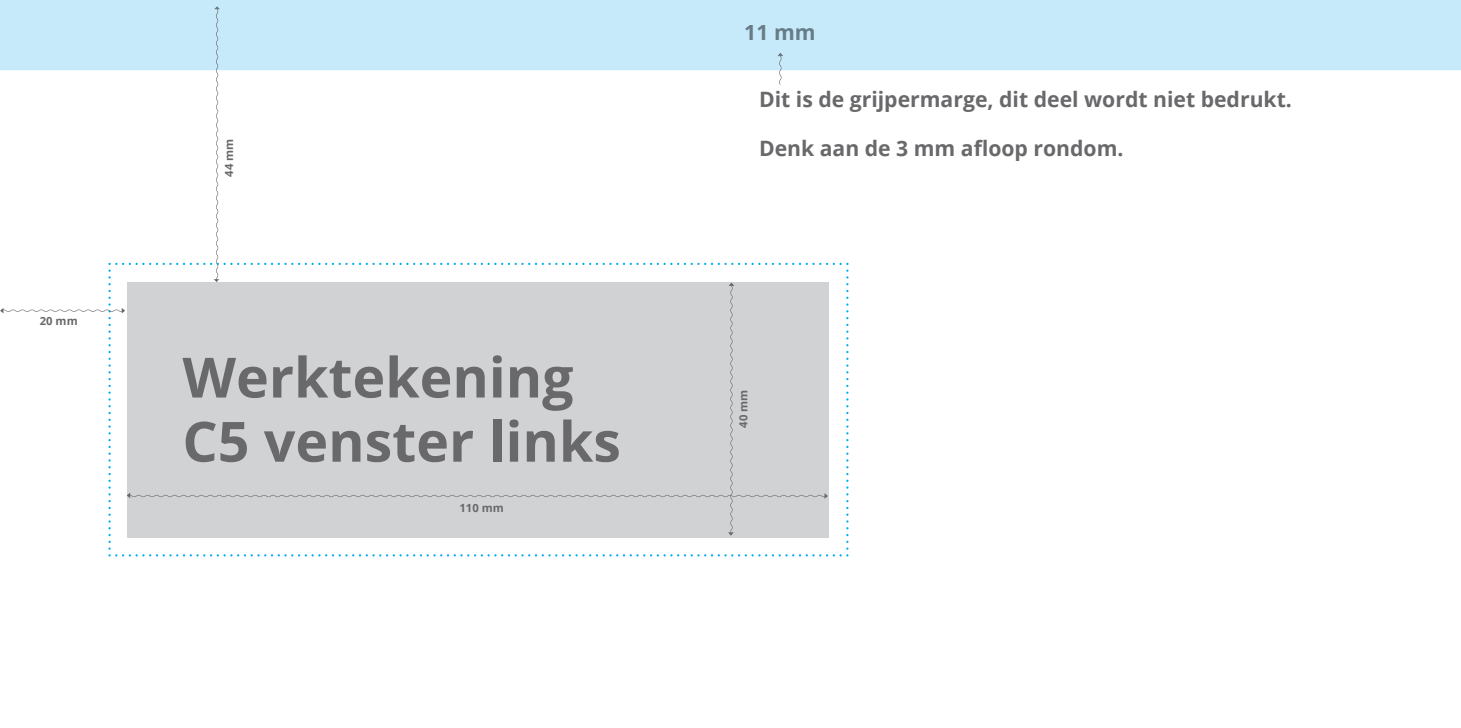
<style>
.page{position:relative;width:1461px;height:728px;background:#fff}
.page>*{position:absolute;margin:0;border:0;box-sizing:border-box;transform-origin:0 0}
.t1{font:700 55.35px "Open Sans";color:#69696c}
.t2{font:700 21.15px "Open Sans";color:#69696c}
.t3{font:700 11.25px "Open Sans";color:#69696c}
</style>
<div class="page">
<div style="left:0;top:0;width:1461px;height:70px;background:#c6eafa"></div>
<svg style="left:0;top:6px;width:848px;height:550px"></svg>
<p class="t3" style="left:40px;top:313px;width:39px">20 mm</p>
<p class="t3" style="left:221px;top:177px;width:39px;rotate:-90deg">44 mm</p>
<h1 class="t1" style="left:182px;top:338px;width:392px">Werktekening</h1>
<h1 class="t1" style="left:182px;top:402px;width:440px">C5 venster links</h1>
<p class="t3" style="left:459px;top:499px;width:46px">110 mm</p>
<p class="t2" style="left:744px;top:18px;width:73px">11 mm</p>
<p class="t2" style="left:759px;top:85px;width:534px">Dit is de grijpermarge, dit deel wordt niet bedrukt.</p>
<p class="t2" style="left:759px;top:133px;width:366px">Denk aan de 3 mm afloop rondom.</p>
<p class="t3" style="left:735px;top:427px;width:39px;rotate:-90deg">40 mm</p>
</div>
